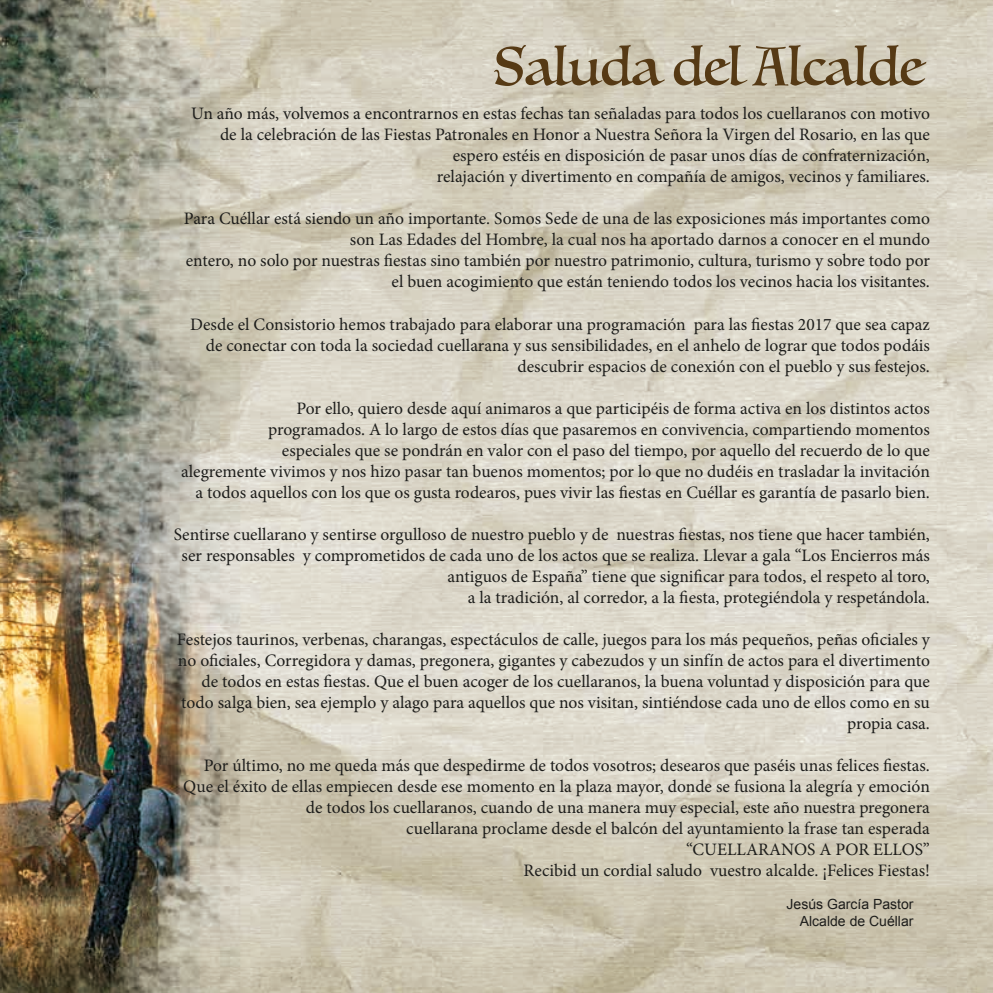
<style>
.page{position:relative;width:993px;height:993px;background:#fff}
.page>*{position:absolute;margin:0;border:0;box-sizing:border-box;transform-origin:0 0}
.t1{font:52.5px "Luminari";color:#563a15}
.t2{font:17.5px/21px "Minion Pro";color:#1d1d1b;text-align:right}
.t3{font:14px/16.8px "Arial";color:#1d1d1b;text-align:right}
</style>
<div class="page">
<img style="left:0;top:0;width:992px;height:992px">
<h1 class="t1" style="left:493px;top:22px;width:431px">Saluda del Alcalde</h1>
<p class="t2" style="left:191px;top:103px;width:740px">Un año más, volvemos a encontrarnos en estas fechas tan señaladas para todos los cuellaranos con motivo de la celebración de las Fiestas Patronales en Honor a Nuestra Señora la Virgen del Rosario, en las que espero estéis en disposición de pasar unos días de confraternización,<br>relajación y divertimento en compañía de amigos, vecinos y familiares.</p>
<p class="t2" style="left:184px;top:208px;width:747px">Para Cuéllar está siendo un año importante. Somos Sede de una de las exposiciones más importantes como son Las Edades del Hombre, la cual nos ha aportado darnos a conocer en el mundo<br>entero, no solo por nuestras fiestas sino también por nuestro patrimonio, cultura, turismo y sobre todo por el buen acogimiento que están teniendo todos los vecinos hacia los visitantes.</p>
<p class="t2" style="left:190px;top:313px;width:741px">Desde el Consistorio hemos trabajado para elaborar una programación para las fiestas 2017 que sea capaz de conectar con toda la sociedad cuellarana y sus sensibilidades, en el anhelo de lograr que todos podáis descubrir espacios de conexión con el pueblo y sus festejos.</p>
<p class="t2" style="left:181px;top:397px;width:750px">Por ello, quiero desde aquí animaros a que participéis de forma activa en los distintos actos<br>programados. A lo largo de estos días que pasaremos en convivencia, compartiendo momentos<br>especiales que se pondrán en valor con el paso del tiempo, por aquello del recuerdo de lo que<br>alegremente vivimos y nos hizo pasar tan buenos momentos; por lo que no dudéis en trasladar la invitación a todos aquellos con los que os gusta rodearos, pues vivir las fiestas en Cuéllar es garantía de pasarlo bien.</p>
<p class="t2" style="left:174px;top:523px;width:757px">Sentirse cuellarano y sentirse orgulloso de nuestro pueblo y de nuestras fiestas, nos tiene que hacer también, ser responsables y comprometidos de cada uno de los actos que se realiza. Llevar a gala “Los Encierros más antiguos de España” tiene que significar para todos, el respeto al toro,<br>a la tradición, al corredor, a la fiesta, protegiéndola y respetándola.</p>
<p class="t2" style="left:177px;top:628px;width:754px">Festejos taurinos, verbenas, charangas, espectáculos de calle, juegos para los más pequeños, peñas oficiales y no oficiales, Corregidora y damas, pregonera, gigantes y cabezudos y un sinfín de actos para el divertimento de todos en estas fiestas. Que el buen acoger de los cuellaranos, la buena voluntad y disposición para que todo salga bien, sea ejemplo y alago para aquellos que nos visitan, sintiéndose cada uno de ellos como en su propia casa.</p>
<p class="t2" style="left:183px;top:754px;width:748px">Por último, no me queda más que despedirme de todos vosotros; desearos que paséis unas felices fiestas.<br>Que el éxito de ellas empiecen desde ese momento en la plaza mayor, donde se fusiona la alegría y emoción de todos los cuellaranos, cuando de una manera muy especial, este año nuestra pregonera<br>cuellarana proclame desde el balcón del ayuntamiento la frase tan esperada<br>“CUELLARANOS A POR ELLOS”<br>Recibid un cordial saludo vuestro alcalde. ¡Felices Fiestas!</p>
<p class="t3" style="left:786px;top:895px;width:128px">Jesús García Pastor<br>Alcalde de Cuéllar</p>
</div>
